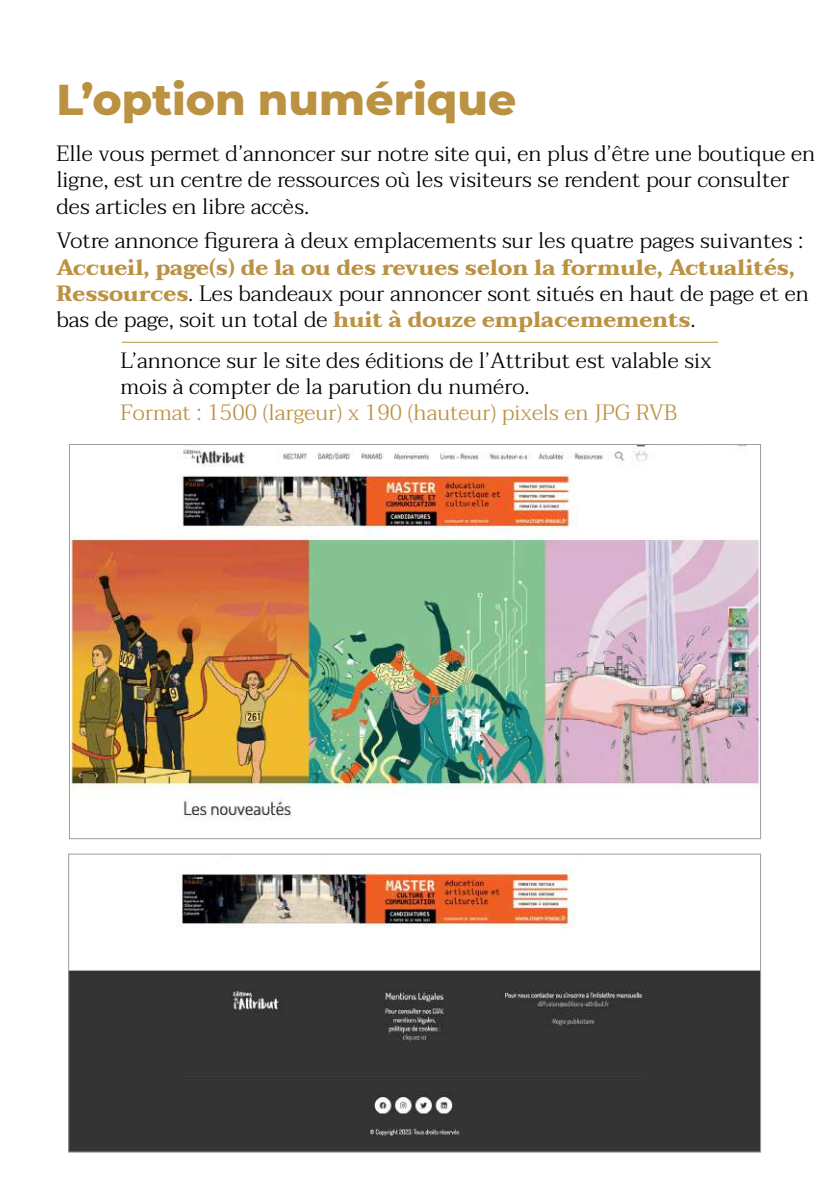
<style>
.page{position:relative;width:840px;height:1191px;background:#fff}
.page>*{position:absolute;margin:0;border:0;box-sizing:border-box;transform-origin:0 0}
.t1{font:800 44px "Montserrat";color:#bb9142}
.t2{font:300 22px/26.4px "Taviraj";color:#000}
.t3{font:700 22px/26.4px "Taviraj";color:#bb9142}
.t4{font:300 22px "Taviraj";color:#bb9142}
.s1{font-weight:300;color:#000}
</style>
<div class="page">
<hr style="left:122px;top:342px;width:595px;height:1px;background:#bb9142">
<img style="left:71px;top:446px;width:687px;height:375px">
<img style="left:70px;top:856px;width:688px;height:294px">
<h1 class="t1" style="left:56px;top:67px;width:461px">L’option numérique</h1>
<p class="t2" style="left:56px;top:141px;width:759px">Elle vous permet d’annoncer sur notre site qui, en plus d’être une boutique en ligne, est un centre de ressources où les visiteurs se rendent pour consulter des articles en libre accès.</p>
<p class="t2" style="left:56px;top:228px;width:748px">Votre annonce figurera à deux emplacements sur les quatre pages suivantes :</p>
<p class="t3" style="left:56px;top:254px;width:753px">Accueil, page(s) de la ou des revues selon la formule, Actualités,<br>Ressources<span class="s1">. Les bandeaux pour annoncer sont situés en haut de page et en bas de page, soit un total de</span> huit à douze emplacemements<span class="s1">.</span></p>
<p class="t2" style="left:120px;top:347px;width:592px">L’annonce sur le site des éditions de l’Attribut est valable six mois à compter de la parution du numéro.</p>
<p class="t4" style="left:120px;top:396px;width:557px">Format : 1500 (largeur) x 190 (hauteur) pixels en JPG RVB</p>
</div>
